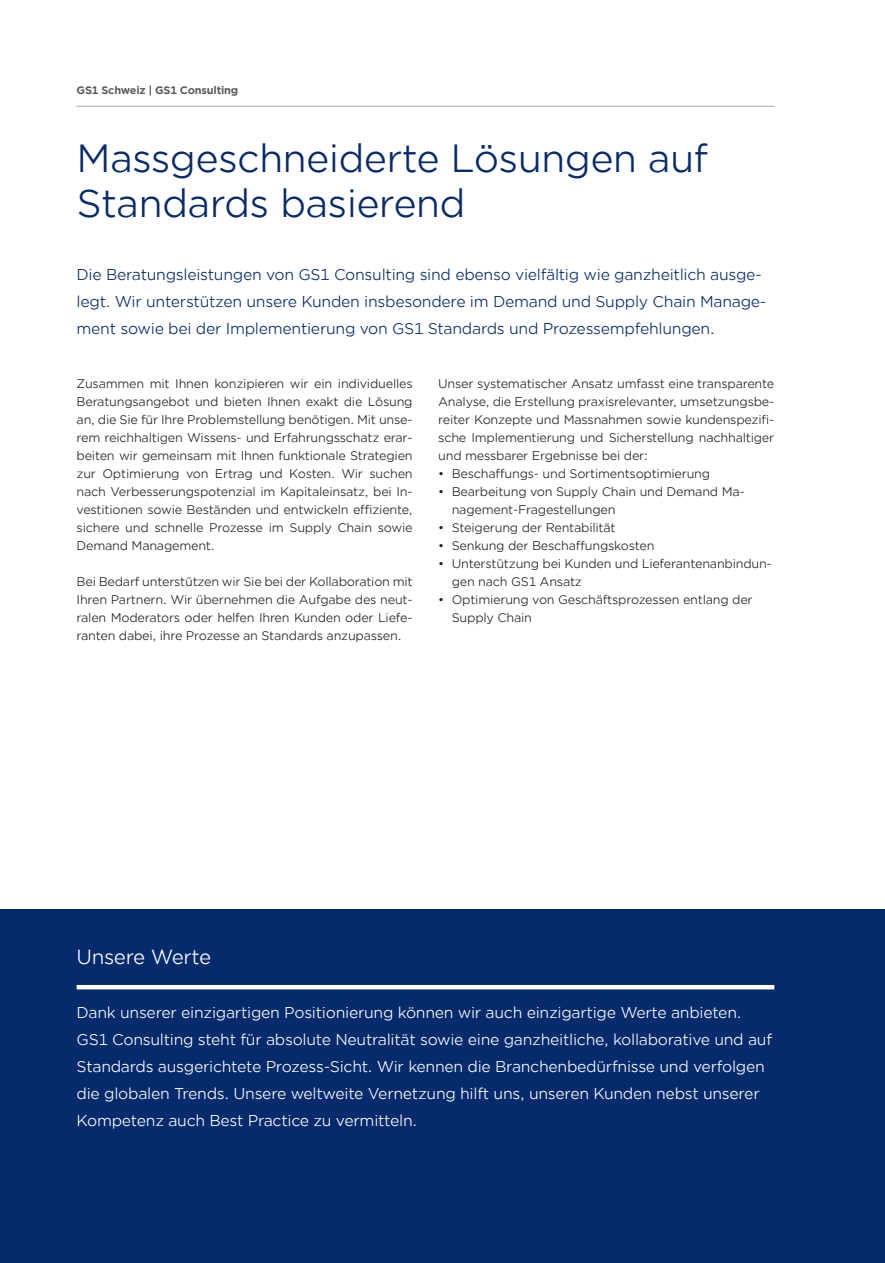
<style>
.page{position:relative;width:885px;height:1263px;background:#fff}
.page>*{position:absolute;margin:0;border:0;box-sizing:border-box;transform-origin:0 0}
.t1{font:37.5px/45px "Gotham Office";letter-spacing:-.02em;color:#052b6c}
.t2{font:19.5px "Gotham Office";letter-spacing:-.02em;color:#fff}
.t3{font:15px/27px "Gotham Office";letter-spacing:-.02em;color:#fff}
.t4{font:15px/27px "Gotham Office";letter-spacing:-.02em;color:#052b6c}
.t5{font:12px/18px "Gotham Office";letter-spacing:-.02em;color:#231f20;text-align:justify}
.t6{font:700 10.5px "Gotham Office";letter-spacing:-.02em;color:#57585a}
</style>
<div class="page">
<hr style="left:77px;top:106px;width:697px;height:1px;background:#bcbdc0">
<div style="left:0;top:910px;width:884px;height:353px;background:#052b6c"></div>
<hr style="left:77px;top:985px;width:697px;height:4px;background:#fff">
<p class="t6" style="left:77px;top:82px;width:163px">GS1 Schweiz | GS1 Consulting</p>
<h1 class="t1" style="left:77px;top:134px;width:633px">Massgeschneiderte Lösungen auf<br>Standards basierend</h1>
<p class="t4" style="left:77px;top:260px;width:691px">Die Beratungsleistungen von GS1 Consulting sind ebenso vielfältig wie ganzheitlich ausge&shy;legt. Wir unterstützen unsere Kunden insbesondere im Demand und Supply Chain Manage&shy;ment sowie bei der Implementierung von GS1 Standards und Prozessempfehlungen.</p>
<p class="t5" style="left:77px;top:374px;width:337px">Zusammen mit Ihnen konzipieren wir ein individuelles Beratungsangebot und bieten Ihnen exakt die Lösung an, die Sie für Ihre Problemstellung benötigen. Mit unse&shy;rem reichhaltigen Wissens- und Erfahrungsschatz erar&shy;beiten wir gemeinsam mit Ihnen funktionale Strategien zur Optimierung von Ertrag und Kosten. Wir suchen nach Verbesserungspotenzial im Kapitaleinsatz, bei In&shy;vestitionen sowie Beständen und entwickeln effiziente, sichere und schnelle Prozesse im Supply Chain sowie Demand Management.</p>
<p class="t5" style="left:77px;top:572px;width:337px">Bei Bedarf unterstützen wir Sie bei der Kollaboration mit Ihren Partnern. Wir übernehmen die Aufgabe des neut&shy;ralen Moderators oder helfen Ihren Kunden oder Liefe&shy;ranten dabei, ihre Prozesse an Standards anzupassen.</p>
<p class="t5" style="left:438px;top:374px;width:337px">Unser systematischer Ansatz umfasst eine transparente Analyse, die Erstellung praxisrelevanter, umsetzungsbe&shy;reiter Konzepte und Massnahmen sowie kundenspezifi&shy;sche Implementierung und Sicherstellung nachhaltiger und messbarer Ergebnisse bei der:</p>
<p class="t5" style="left:438px;top:464px;width:273px">• Beschaffungs- und Sortimentsoptimierung</p>
<p class="t5" style="left:451px;top:482px;width:294px;text-indent:-14px">• Bearbeitung von Supply Chain und Demand Ma&shy;nagement-Fragestellungen</p>
<p class="t5" style="left:438px;top:518px;width:179px">• Steigerung der Rentabilität</p>
<p class="t5" style="left:438px;top:536px;width:218px">• Senkung der Beschaffungskosten</p>
<p class="t5" style="left:451px;top:554px;width:321px;text-indent:-14px">• Unterstützung bei Kunden und Lieferantenanbindun&shy;gen nach GS1 Ansatz</p>
<p class="t5" style="left:451px;top:590px;width:302px;text-indent:-14px">• Optimierung von Geschäftsprozessen entlang der<br>Supply Chain</p>
<h2 class="t2" style="left:77px;top:943px;width:136px">Unsere Werte</h2>
<p class="t3" style="left:77px;top:998px;width:697px">Dank unserer einzigartigen Positionierung können wir auch einzigartige Werte anbieten.<br>GS1 Consulting steht für absolute Neutralität sowie eine ganzheitliche, kollaborative und auf Standards ausgerichtete Prozess-Sicht. Wir kennen die Branchenbedürfnisse und verfolgen die globalen Trends. Unsere weltweite Vernetzung hilft uns, unseren Kunden nebst unserer Kompetenz auch Best Practice zu vermitteln.</p>
</div>
